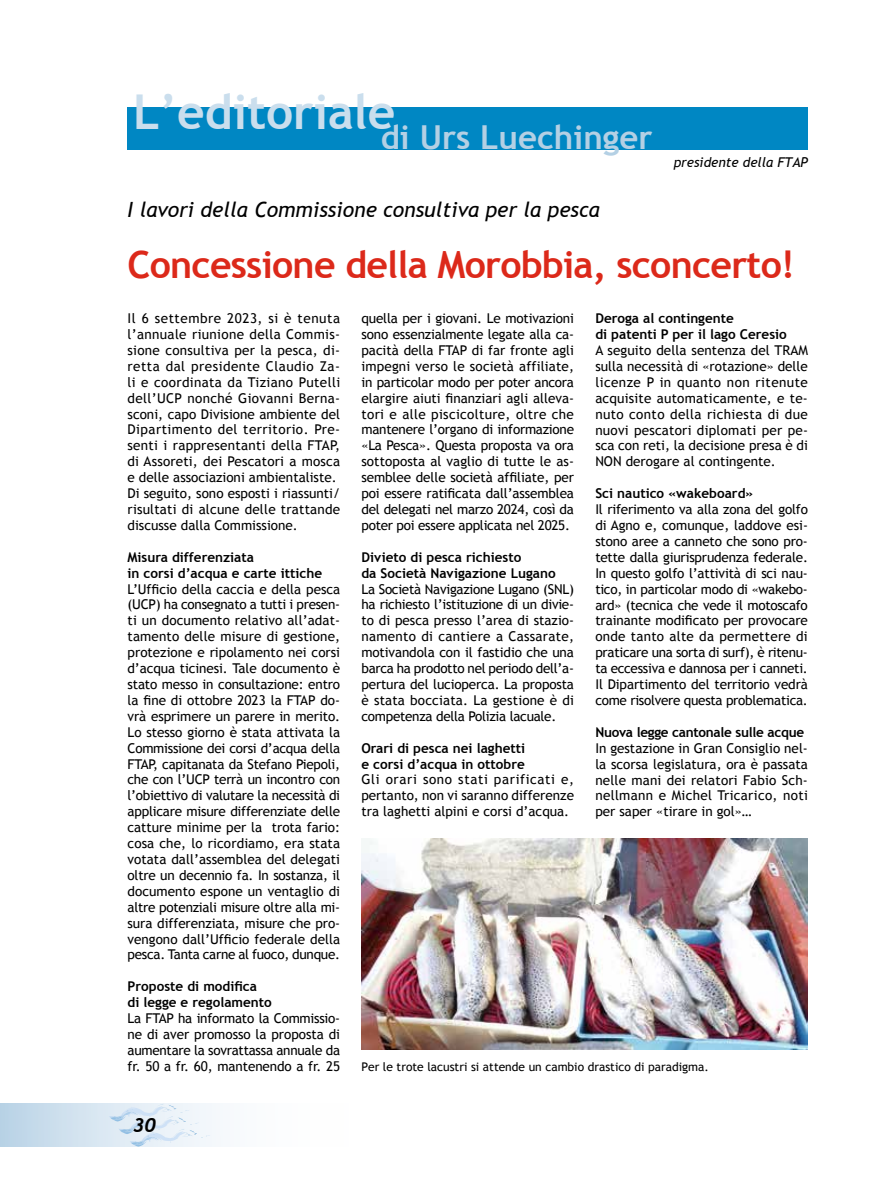
<style>
.page{position:relative;width:893px;height:1191px;background:#fff}
.page>*{position:absolute;margin:0;border:0;box-sizing:border-box;transform-origin:0 0}
.t1{font:700 37.5px "Trebuchet MS";letter-spacing:-.02em;color:#dc291a}
.t2{font:700 33px "Trebuchet MS";color:#b4d0e4}
.t3{font:italic 21px "Trebuchet MS";color:#000}
.t4{font:italic 700 19.5px "Trebuchet";color:#000}
.t5{font:13.5px/15.9px "Trebuchet MS";color:#000;text-align:justify}
.t6{font:13.5px/15.9px "Trebuchet MS";letter-spacing:.02em;color:#000}
.t7{font:700 13.5px/15.9px "Trebuchet MS";color:#000}
.t8{font:700 13.5px "Trebuchet MS";letter-spacing:-.02em;color:#000}
.t9{font:italic 13.5px "Trebuchet MS";color:#000}
.t10{font:12px "Trebuchet MS";color:#000}
</style>
<div class="page">
<div style="left:128px;top:107px;width:680px;height:42px;background:#0087c3"></div>
<img style="left:361px;top:838px;width:447px;height:211px">
<svg style="left:0;top:1103px;width:216px;height:43px;background:#cddfed"></svg>
<svg style="left:109px;top:1103px;width:101px;height:43px"></svg>
<h2 class="t2" style="left:133px;top:117px;width:521px"><sup>L’editoriale</sup>di Urs Luechinger</h2>
<p class="t9" style="left:674px;top:154px;width:136px">presidente della FTAP</p>
<h3 class="t3" style="left:128px;top:197px;width:474px">I lavori della Commissione consultiva per la pesca</h3>
<h1 class="t1" style="left:128px;top:241px;width:669px">Concessione della Morobbia, sconcerto!</h1>
<p class="t5" style="left:361px;top:310px;width:214px">quella per i giovani. Le motivazioni sono essenzialmente legate alla ca&shy;pacità della FTAP di far fronte agli impegni verso le società affiliate, in particolar modo per poter ancora elargire aiuti finanziari agli alleva&shy;tori e alle piscicolture, oltre che mantenere l’organo di informazione «La Pesca». Questa proposta va ora sottoposta al vaglio di tutte le as&shy;semblee delle società affiliate, per poi essere ratificata dall’assemblea del delegati nel marzo 2024, così da poter poi essere applicata nel 2025.</p>
<p class="t7" style="left:361px;top:549px;width:196px">Divieto di pesca richiesto<br>da Società Navigazione Lugano</p>
<p class="t5" style="left:361px;top:581px;width:214px">La Società Navigazione Lugano (SNL) ha richiesto l’istituzione di un divie&shy;to di pesca presso l’area di stazio&shy;namento di cantiere a Cassarate, motivandola con il fastidio che una barca ha prodotto nel periodo dell’a&shy;pertura del lucioperca. La proposta è stata bocciata. La gestione è di competenza della Polizia lacuale.</p>
<p class="t7" style="left:361px;top:740px;width:165px">Orari di pesca nei laghetti e corsi d’acqua in ottobre</p>
<p class="t5" style="left:361px;top:772px;width:214px">Gli orari sono stati parificati e, pertanto, non vi saranno differenze tra laghetti alpini e corsi d’acqua.</p>
<p class="t6" style="left:128px;top:310px;width:214px">Il 6 settembre 2023, si è tenuta l’annuale riunione della Commis&shy;sione consultiva per la pesca, di&shy;retta dal presidente Claudio Za&shy;li e coordinata da Tiziano Putelli dell’UCP nonché Giovanni Berna&shy;sconi, capo Divisione ambiente del Dipartimento del territorio. Pre&shy;senti i rappresentanti della FTAP, di Assoreti, dei Pescatori a mosca e delle associazioni ambientaliste.<br>Di seguito, sono esposti i riassunti/ risultati di alcune delle trattande discusse dalla Commissione.</p>
<p class="t7" style="left:128px;top:549px;width:196px">Misura differenziata<br>in corsi d’acqua e carte ittiche</p>
<p class="t5" style="left:128px;top:581px;width:214px">L’Ufficio della caccia e della pesca (UCP) ha consegnato a tutti i presen&shy;ti un documento relativo all’adat&shy;tamento delle misure di gestione, protezione e ripolamento nei corsi d’acqua ticinesi. Tale documento è stato messo in consultazione: entro la fine di ottobre 2023 la FTAP do&shy;vrà esprimere un parere in merito.<br>Lo stesso giorno è stata attivata la Commissione dei corsi d’acqua della FTAP, capitanata da Stefano Piepoli, che con l’UCP terrà un incontro con l’obiettivo di valutare la necessità di applicare misure differenziate delle catture minime per la trota fario: cosa che, lo ricordiamo, era stata votata dall’assemblea del delegati oltre un decennio fa. In sostanza, il documento espone un ventaglio di altre potenziali misure oltre alla mi&shy;sura differenziata, misure che pro&shy;vengono dall’Ufficio federale della pesca. Tanta carne al fuoco, dunque.</p>
<p class="t7" style="left:128px;top:978px;width:146px">Proposte di modifica di legge e regolamento</p>
<p class="t5" style="left:128px;top:1010px;width:214px">La FTAP ha informato la Commissio&shy;ne di aver promosso la proposta di aumentare la sovrattassa annuale da fr. 50 a fr. 60, mantenendo a fr. 25</p>
<p class="t7" style="left:595px;top:310px;width:193px">Deroga al contingente<br>di patenti P per il lago Ceresio</p>
<p class="t5" style="left:595px;top:342px;width:214px">A seguito della sentenza del TRAM sulla necessità di «rotazione» delle licenze P in quanto non ritenute acquisite automaticamente, e te&shy;nuto conto della richiesta di due nuovi pescatori diplomati per pe&shy;sca con reti, la decisione presa è di NON derogare al contingente.</p>
<p class="t7" style="left:595px;top:485px;width:160px">Sci nautico «wakeboard»</p>
<p class="t5" style="left:595px;top:501px;width:214px">Il riferimento va alla zona del golfo di Agno e, comunque, laddove esi&shy;stono aree a canneto che sono pro&shy;tette dalla giurisprudenza federale.<br>In questo golfo l’attività di sci nau&shy;tico, in particolar modo di «wakebo&shy;ard» (tecnica che vede il motoscafo trainante modificato per provocare onde tanto alte da permettere di praticare una sorta di surf), è ritenu&shy;ta eccessiva e dannosa per i canneti.<br>Il Dipartimento del territorio vedrà come risolvere questa problematica.</p>
<p class="t8" style="left:595px;top:723px;width:210px">Nuova legge cantonale sulle acque</p>
<p class="t5" style="left:595px;top:740px;width:214px">In gestazione in Gran Consiglio nel&shy;la scorsa legislatura, ora è passata nelle mani dei relatori Fabio Sch&shy;nellmann e Michel Tricarico, noti per saper «tirare in gol»…</p>
<p class="t10" style="left:361px;top:1059px;width:349px">Per le trote lacustri si attende un cambio drastico di paradigma.</p>
<h3 class="t4" style="left:133px;top:1113px;width:24px">30</h3>
</div>
